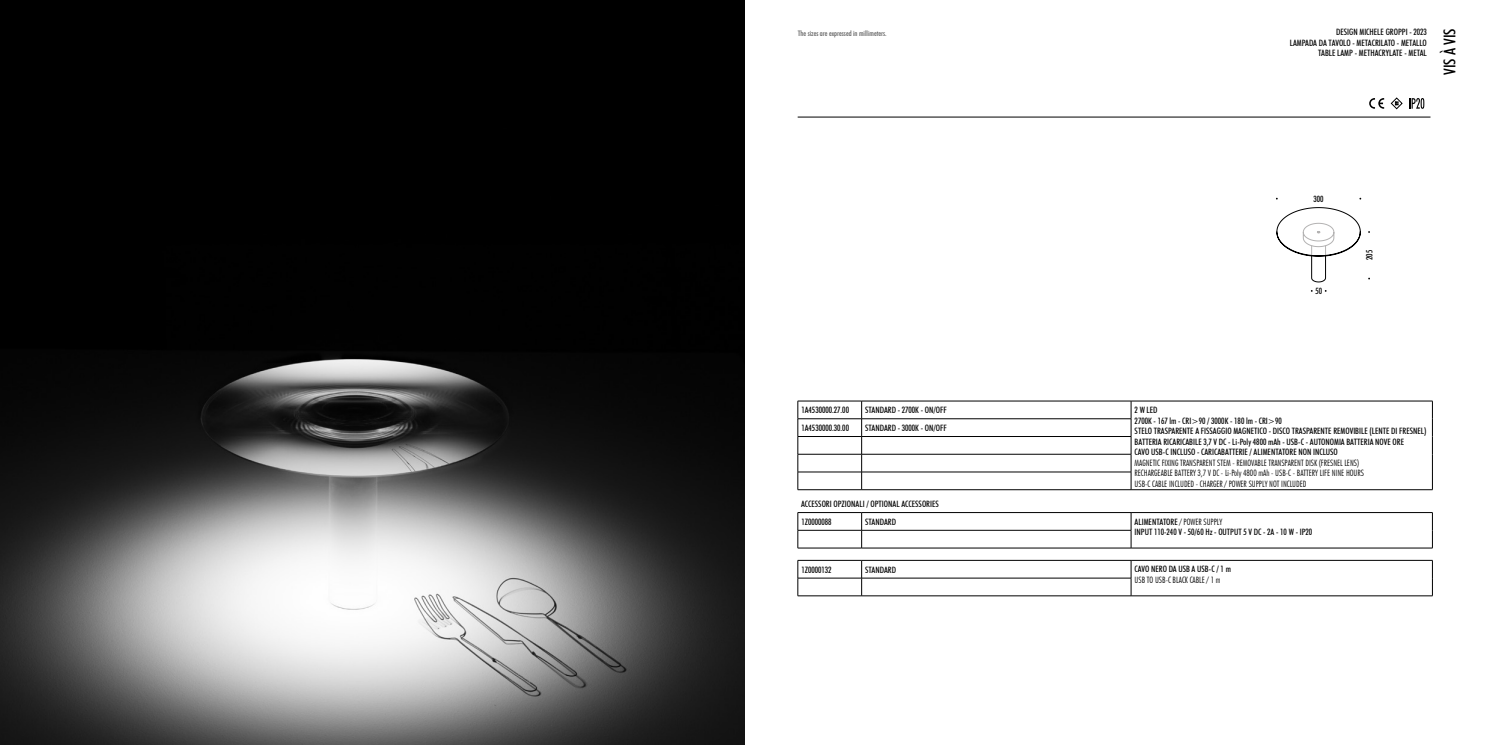
<style>
.page{position:relative;width:1489px;height:745px;background:#fff}
.page>*{position:absolute;margin:0;border:0;box-sizing:border-box;transform-origin:0 0}
.t1{font:500 condensed 16.25px "Futura BT";color:#000}
.t2{font:500 condensed 8.75px/10.5px "Futura BT";color:#000;text-align:right}
.t3{font:300 condensed 8.75px/10.5px "Futura BT";color:#000}
.t4{font:500 condensed 7.5px "Futura BT";color:#595959}
.s1{font-weight:500}
.s2{font-weight:300}
</style>
<div class="page">
<hr style="left:797px;top:117px;width:633px;height:1px;background:#000">
<img style="left:0;top:0;width:745px;height:744px">
<svg style="left:1369px;top:98px;width:14px;height:11px"></svg>
<svg style="left:1390px;top:97px;width:12px;height:12px"></svg>
<svg style="left:1409px;top:98px;width:15px;height:11px"></svg>
<svg style="left:1276px;top:207px;width:84px;height:75px"></svg>
<hr style="left:1130px;top:400px;width:302px;height:1px;background:#000">
<svg style="left:1431px;top:401px;width:1px;height:88px"></svg>
<hr style="left:1130px;top:489px;width:302px;height:1px;background:#000">
<hr style="left:797px;top:400px;width:64px;height:1px;background:#000">
<hr style="left:861px;top:400px;width:269px;height:1px;background:#000">
<hr style="left:797px;top:436px;width:64px;height:1px;background:#000">
<hr style="left:861px;top:436px;width:270px;height:1px;background:#000">
<hr style="left:797px;top:418px;width:64px;height:1px;background:#000">
<hr style="left:861px;top:418px;width:270px;height:1px;background:#000">
<hr style="left:797px;top:453px;width:64px;height:1px;background:#000">
<hr style="left:861px;top:453px;width:270px;height:1px;background:#000">
<hr style="left:797px;top:471px;width:64px;height:1px;background:#000">
<svg style="left:797px;top:401px;width:1px;height:88px"></svg>
<hr style="left:861px;top:471px;width:270px;height:1px;background:#000">
<svg style="left:861px;top:401px;width:1px;height:88px"></svg>
<hr style="left:797px;top:489px;width:64px;height:1px;background:#000">
<hr style="left:861px;top:489px;width:269px;height:1px;background:#000">
<svg style="left:1130px;top:401px;width:1px;height:88px"></svg>
<hr style="left:1130px;top:512px;width:302px;height:1px;background:#000">
<svg style="left:1130px;top:512px;width:1px;height:35px"></svg>
<svg style="left:1431px;top:512px;width:1px;height:35px"></svg>
<hr style="left:1130px;top:547px;width:302px;height:1px;background:#000">
<hr style="left:797px;top:512px;width:64px;height:1px;background:#000">
<hr style="left:861px;top:512px;width:269px;height:1px;background:#000">
<hr style="left:797px;top:529px;width:64px;height:1px;background:#000">
<hr style="left:861px;top:529px;width:270px;height:1px;background:#000">
<svg style="left:797px;top:512px;width:1px;height:35px"></svg>
<svg style="left:861px;top:512px;width:1px;height:35px"></svg>
<hr style="left:797px;top:547px;width:64px;height:1px;background:#000">
<hr style="left:861px;top:547px;width:269px;height:1px;background:#000">
<hr style="left:1130px;top:559px;width:302px;height:1px;background:#000">
<svg style="left:1130px;top:560px;width:1px;height:35px"></svg>
<svg style="left:1431px;top:560px;width:1px;height:35px"></svg>
<hr style="left:1130px;top:595px;width:302px;height:1px;background:#000">
<hr style="left:797px;top:559px;width:64px;height:1px;background:#000">
<hr style="left:861px;top:559px;width:269px;height:1px;background:#000">
<hr style="left:797px;top:577px;width:64px;height:1px;background:#000">
<hr style="left:861px;top:577px;width:270px;height:1px;background:#000">
<svg style="left:797px;top:560px;width:1px;height:35px"></svg>
<svg style="left:861px;top:560px;width:1px;height:35px"></svg>
<hr style="left:797px;top:595px;width:64px;height:1px;background:#000">
<hr style="left:861px;top:595px;width:269px;height:1px;background:#000">
<p class="t4" style="left:797px;top:28px;width:90px">The sizes are expressed in millimeters.</p>
<p class="t2" style="left:1335px;top:27px;width:92px">DESIGN MICHELE GROPPI - 2023</p>
<p class="t2" style="left:1289px;top:37px;width:139px">LAMPADA DA TAVOLO - METACRILATO - METALLO<br>TABLE LAMP - METHACRYLATE - METAL</p>
<p class="t1" style="left:1439px;top:75px;width:48px;rotate:-90deg">VIS À VIS</p>
<p class="t2" style="left:1313px;top:193px;width:12px">300</p>
<p class="t2" style="left:1315px;top:285px;width:8px">50</p>
<p class="t2" style="left:1363px;top:260px;width:12px;rotate:-90deg">205</p>
<p class="t2" style="left:801px;top:404px;width:49px">1A4530000.27.00</p>
<p class="t2" style="left:865px;top:404px;width:83px">STANDARD - 2700K - ON/OFF</p>
<p class="t2" style="left:1134px;top:404px;width:25px">2 W LED</p>
<p class="t2" style="left:1134px;top:415px;width:149px">2700K - 167 lm - CRI&gt;90 / 3000K - 180 lm - CRI&gt;90</p>
<p class="t2" style="left:1134px;top:425px;width:293px">STELO TRASPARENTE A FISSAGGIO MAGNETICO - DISCO TRASPARENTE REMOVIBILE (LENTE DI FRESNEL)</p>
<p class="t2" style="left:1134px;top:436px;width:271px">BATTERIA RICARICABILE 3,7 V DC - Li-Poly 4800 mAh - USB-C - AUTONOMIA BATTERIA NOVE ORE</p>
<p class="t3" style="left:1134px;top:446px;width:226px"><span class="s1">CAVO USB-C INCLUSO - CARICABATTERIE / ALIMENTATORE NON INCLUSO<br></span>MAGNETIC FIXING TRANSPARENT STEM - REMOVABLE TRANSPARENT DISK (FRESNEL LENS)</p>
<p class="t3" style="left:1134px;top:467px;width:231px">RECHARGEABLE BATTERY 3,7 V DC - Li-Poly 4800 mAh - USB-C - BATTERY LIFE NINE HOURS</p>
<p class="t3" style="left:1134px;top:478px;width:173px">USB-C CABLE INCLUDED - CHARGER / POWER SUPPLY NOT INCLUDED</p>
<p class="t2" style="left:801px;top:422px;width:49px">1A4530000.30.00</p>
<p class="t2" style="left:865px;top:422px;width:83px">STANDARD - 3000K - ON/OFF</p>
<p class="t2" style="left:801px;top:498px;width:139px">ACCESSORI OPZIONALI / OPTIONAL ACCESSORIES</p>
<p class="t2" style="left:801px;top:516px;width:32px">1Z0000088</p>
<p class="t2" style="left:865px;top:516px;width:32px">STANDARD</p>
<p class="t2" style="left:1134px;top:515px;width:89px">ALIMENTATORE <span class="s2">/ POWER SUPPLY</span></p>
<p class="t2" style="left:1134px;top:526px;width:179px">INPUT 110-240 V - 50/60 Hz - OUTPUT 5 V DC - 2A - 10 W - IP20</p>
<p class="t2" style="left:801px;top:563px;width:32px">1Z0000132</p>
<p class="t2" style="left:865px;top:563px;width:32px">STANDARD</p>
<p class="t2" style="left:1134px;top:563px;width:98px">CAVO NERO DA USB A USB-C / 1 m</p>
<p class="t3" style="left:1134px;top:574px;width:87px">USB TO USB-C BLACK CABLE / 1 m</p>
</div>
